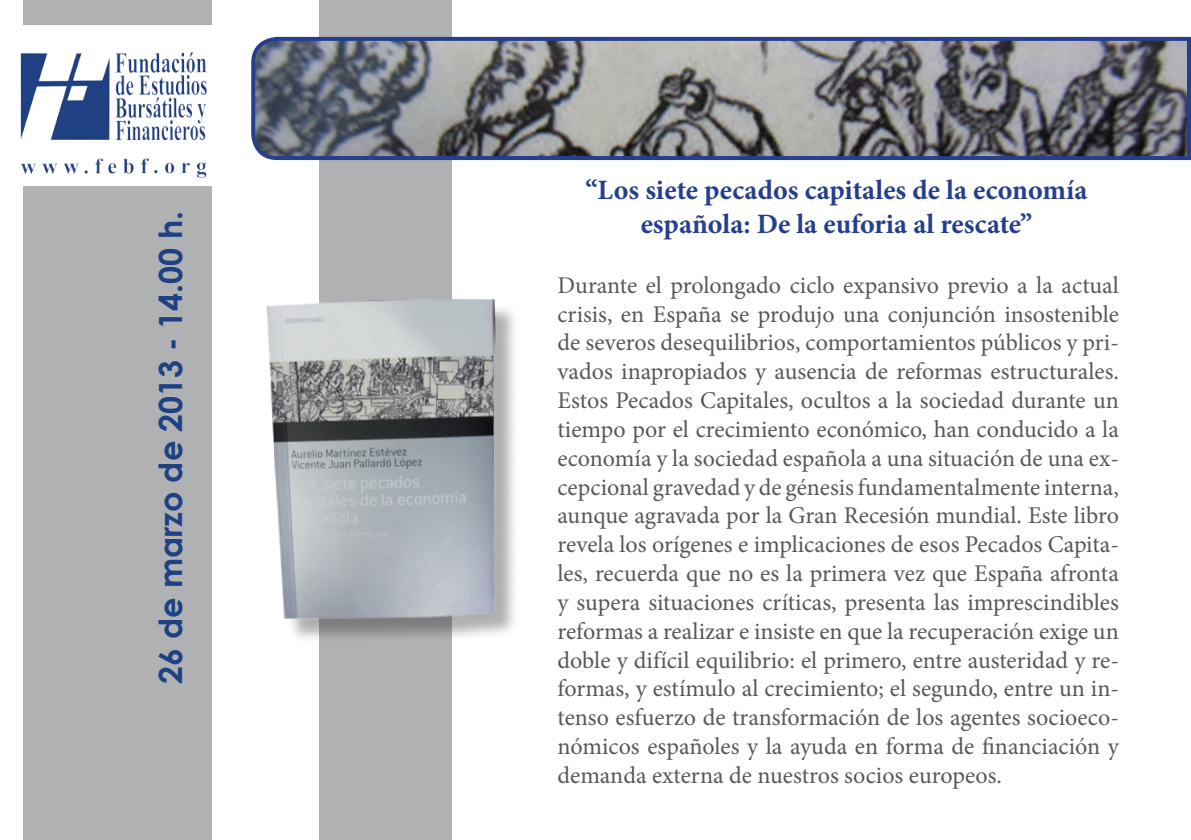
<style>
.page{position:relative;width:1191px;height:840px;background:#fff}
.page>*{position:absolute;margin:0;border:0;box-sizing:border-box;transform-origin:0 0}
.t1{font:700 32px "Century Gothic";color:#1e4183}
.t2{font:700 28px/33.6px "Minion Pro";color:#253f8e;text-align:center}
.t3{font:24px/28.8px "Minion Pro";color:#57585a;text-align:justify}
</style>
<div class="page">
<div style="left:319px;top:0;width:133px;height:839px;background:#b0b1b3"></div>
<svg style="left:251px;top:36px;width:940px;height:125px;background:#787b84"></svg>
<img style="left:20px;top:52px;width:187px;height:126px">
<div style="left:23px;top:186px;width:188px;height:653px;background:#b0b1b3"></div>
<div style="left:23px;top:0;width:188px;height:24px;background:#b0b1b3"></div>
<div style="left:271px;top:302px;width:248px;height:341px;background:#231f20;opacity:.36"></div>
<img style="left:266px;top:298px;width:237px;height:323px">
<h1 class="t1" style="left:146px;top:683px;width:474px;rotate:-90deg">26 de marzo de 2013 - 14.00 h.</h1>
<p class="t2" style="left:585px;top:173px;width:503px">“Los siete pecados capitales de la economía española: De la euforia al rescate”</p>
<p class="t3" style="left:557px;top:270px;width:563px">Durante el prolongado ciclo expansivo previo a la actual crisis, en España se produjo una conjunción insostenible de severos desequilibrios, comportamientos públicos y pri&shy;vados inapropiados y ausencia de reformas estructurales.<br>Estos Pecados Capitales, ocultos a la sociedad durante un tiempo por el crecimiento económico, han conducido a la economía y la sociedad española a una situación de una ex&shy;cepcional gravedad y de génesis fundamentalmente interna, aunque agravada por la Gran Recesión mundial. Este libro revela los orígenes e implicaciones de esos Pecados Capita&shy;les, recuerda que no es la primera vez que España afronta y supera situaciones críticas, presenta las imprescindibles reformas a realizar e insiste en que la recuperación exige un doble y difícil equilibrio: el primero, entre austeridad y re&shy;formas, y estímulo al crecimiento; el segundo, entre un in&shy;tenso esfuerzo de transformación de los agentes socioeco&shy;nómicos españoles y la ayuda en forma de financiación y demanda externa de nuestros socios europeos.</p>
</div>
